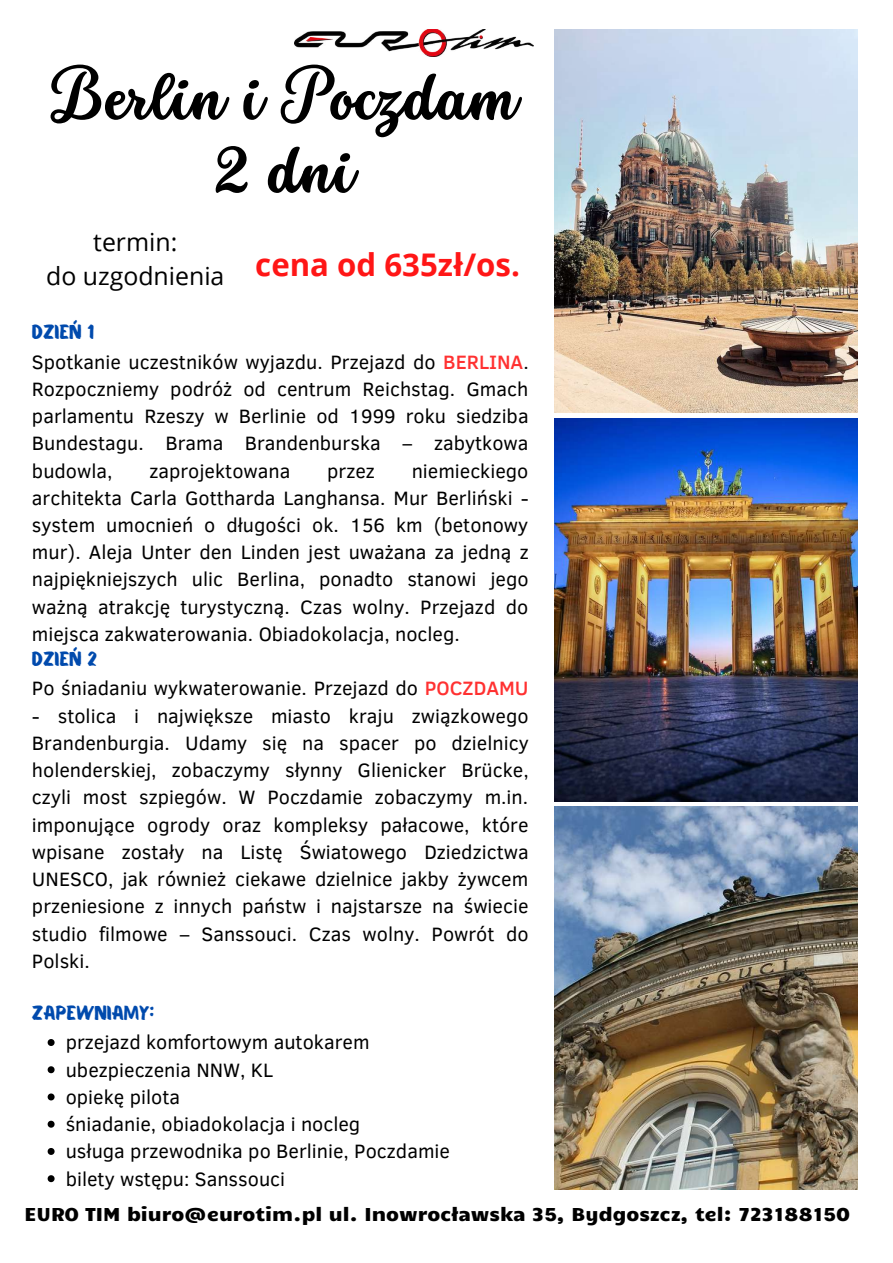
<style>
.page{position:relative;width:893px;height:1263px;background:#fff}
.page>*{position:absolute;margin:0;border:0;box-sizing:border-box;transform-origin:0 0}
.t1{font:61.43px/73.1px "Stars Love";color:#000;text-align:center}
.t2{font:700 31.2px "Open Sans";color:#ff1616}
.t3{font:24.83px/34.4px "Open Sans";color:#000;text-align:center}
.t4{font:19.88px/27.2px "Clear Sans";color:#000;text-align:justify}
.t5{font:19.88px "Balmy";color:#004aad}
.t6{font:18.83px "Candal";color:#000}
.s1{font-weight:500;color:#ff3131}
</style>
<div class="page">
<img style="left:554px;top:807px;width:303px;height:383px">
<img style="left:554px;top:418px;width:303px;height:383px">
<img style="left:554px;top:29px;width:303px;height:384px">
<img style="left:295px;top:29px;width:238px;height:27px">
<svg style="left:48px;top:1039px;width:7px;height:7px"></svg>
<svg style="left:48px;top:1066px;width:7px;height:7px"></svg>
<svg style="left:48px;top:1093px;width:7px;height:7px"></svg>
<svg style="left:48px;top:1121px;width:7px;height:7px"></svg>
<svg style="left:48px;top:1148px;width:7px;height:7px"></svg>
<svg style="left:48px;top:1175px;width:7px;height:7px"></svg>
<h1 class="t1" style="left:51px;top:62px;width:467px">Berlin i Poczdam<br>2 dni</h1>
<p class="t3" style="left:46px;top:224px;width:180px">termin:<br>do uzgodnienia</p>
<h2 class="t2" style="left:255px;top:243px;width:266px">cena od 635zł/os.</h2>
<p class="t5" style="left:32px;top:324px;width:64px">DZIEŃ 1</p>
<p class="t4" style="left:32px;top:347px;width:498px">Spotkanie uczestników wyjazdu. Przejazd do <span class="s1">BERLINA</span>.<br>Rozpoczniemy podróż od centrum Reichstag. Gmach parlamentu Rzeszy w Berlinie od 1999 roku siedziba Bundestagu. Brama Brandenburska – zabytkowa budowla,</p>
<p class="t4" style="left:32px;top:456px;width:498px;text-indent:380px">niemieckiego architekta Carla Gottharda Langhansa. Mur Berliński - system umocnień o długości ok. 156 km (betonowy mur). Aleja Unter den Linden jest uważana za jedną z najpiękniejszych ulic Berlina, ponadto stanowi jego ważną atrakcję turystyczną. Czas wolny. Przejazd do miejsca zakwaterowania. Obiadokolacja, nocleg.</p>
<p class="t5" style="left:32px;top:651px;width:67px">DZIEŃ 2</p>
<p class="t4" style="left:32px;top:674px;width:498px">Po śniadaniu wykwaterowanie. Przejazd do <span class="s1">POCZDAMU</span></p>
<p class="t4" style="left:32px;top:701px;width:498px">- stolica i największe miasto kraju związkowego Brandenburgia. Udamy się na spacer po dzielnicy holenderskiej, zobaczymy słynny Glienicker Brücke, czyli most szpiegów. W Poczdamie zobaczymy m.in. imponujące ogrody oraz kompleksy pałacowe, które wpisane zostały na Listę Światowego Dziedzictwa UNESCO, jak również ciekawe dzielnice jakby żywcem przeniesione z innych państw i najstarsze na świecie studio filmowe – Sanssouci. Czas wolny. Powrót do Polski.</p>
<p class="t5" style="left:32px;top:1005px;width:123px">ZAPEWNIAMY:</p>
<p class="t4" style="left:149px;top:456px;width:143px">zaprojektowana</p>
<p class="t4" style="left:327px;top:456px;width:49px">przez</p>
<p class="t4" style="left:66px;top:1028px;width:386px;text-align:left">przejazd komfortowym autokarem ubezpieczenia NNW, KL<br>opiekę pilota<br>śniadanie, obiadokolacja i nocleg<br>usługa przewodnika po Berlinie, Poczdamie bilety wstępu: Sanssouci</p>
<p class="t6" style="left:24px;top:1201px;width:827px">EURO TIM biuro@eurotim.pl ul. Inowrocławska 35, Bydgoszcz, tel: 723188150</p>
</div>
